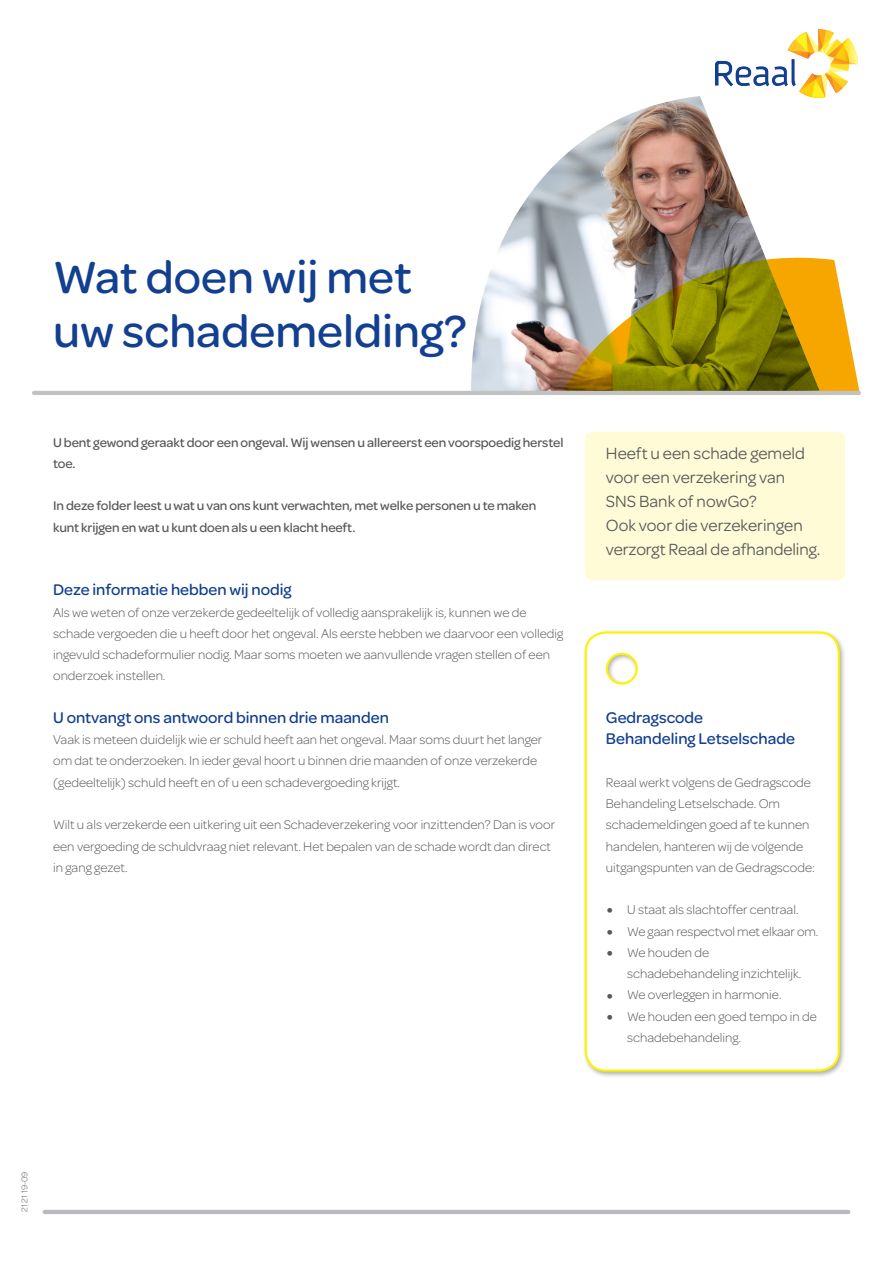
<style>
.page{position:relative;width:893px;height:1263px;background:#fff}
.page>*{position:absolute;margin:0;border:0;box-sizing:border-box;transform-origin:0 0}
.t1{font:500 48px "Omnes";color:#123f90}
.Opsomming_voorbeeld{font:17.25px/24px "Omnes";color:#57585a}
._03_Kop_1{font:500 16.5px "Omnes";color:#123f90}
._07_Tekst_-_inspring{font:300 13.5px/21.3px "Omnes";color:#57585a}
.Inleiding{font:500 13.5px/21.3px "Omnes";letter-spacing:-.01em;color:#57585a}
.t2{font:300 9px "Omnes";color:#57585a}
.s1{font-size:27px}
</style>
<div class="page">
<svg style="left:393px;top:29px;width:468px;height:364px"></svg>
<svg style="left:562px;top:258px;width:298px;height:134px;background:#ab9836"></svg>
<hr style="left:34px;top:391px;width:825px;height:4px;background:#c2c2c2">
<div style="left:582px;top:629px;width:265px;height:449px;background:#231f20;opacity:.35"></div>
<svg style="left:584px;top:630px;width:257px;height:443px"></svg>
<img style="left:716px;top:30px;width:141px;height:67px">
<div style="left:585px;top:432px;width:260px;height:148px;background:#fffbd6;border-radius:9px"></div>
<hr style="left:45px;top:1210px;width:803px;height:4px;background:#b8b9bc">
<p class="t1" style="left:53px;top:244px;width:360px">Wat doen wij met</p>
<p class="t1" style="left:53px;top:298px;width:415px">uw schademelding?</p>
<p class="Inleiding" style="left:53px;top:431px;width:512px">U bent gewond geraakt door een ongeval. Wij wensen u allereerst een voorspoedig herstel toe.</p>
<p class="Inleiding" style="left:53px;top:494px;width:485px">In deze folder leest u wat u van ons kunt verwachten, met welke personen u te maken kunt krijgen en wat u kunt doen als u een klacht heeft.</p>
<p class="_03_Kop_1" style="left:53px;top:578px;width:240px">Deze informatie hebben wij nodig</p>
<p class="_07_Tekst_-_inspring" style="left:53px;top:601px;width:512px">Als we weten of onze verzekerde gedeeltelijk of volledig aansprakelijk is, kunnen we de schade vergoeden die u heeft door het ongeval. Als eerste hebben we daarvoor een volledig ingevuld schadeformulier nodig. Maar soms moeten we aanvullende vragen stellen of een onderzoek instellen.</p>
<p class="_03_Kop_1" style="left:53px;top:706px;width:337px">U ontvangt ons antwoord binnen drie maanden</p>
<p class="_07_Tekst_-_inspring" style="left:53px;top:729px;width:491px">Vaak is meteen duidelijk wie er schuld heeft aan het ongeval. Maar soms duurt het langer om dat te onderzoeken. In ieder geval hoort u binnen drie maanden of onze verzekerde (gedeeltelijk) schuld heeft en of u een schadevergoeding krijgt.</p>
<p class="_07_Tekst_-_inspring" style="left:53px;top:814px;width:503px">Wilt u als verzekerde een uitkering uit een Schadeverzekering voor inzittenden? Dan is voor een vergoeding de schuldvraag niet relevant. Het bepalen van de schade wordt dan direct in gang gezet.</p>
<p class="Opsomming_voorbeeld" style="left:606px;top:440px;width:216px">Heeft u een schade gemeld voor een verzekering van<br>SNS Bank of nowGo?<br>Ook voor die verzekeringen verzorgt Reaal de afhandeling.</p>
<p class="_03_Kop_1" style="left:606px;top:706px;width:99px">Gedragscode</p>
<p class="_03_Kop_1" style="left:606px;top:727px;width:190px">Behandeling Letselschade</p>
<p class="_07_Tekst_-_inspring" style="left:606px;top:771px;width:211px">Reaal werkt volgens de Gedragscode Behandeling Letselschade. Om schademeldingen goed af te kunnen handelen, hanteren wij de volgende uitgangspunten van de Gedragscode:</p>
<p class="_07_Tekst_-_inspring" style="left:606px;top:899px;width:194px"><span class="s1">•</span> U staat als slachtoffer centraal.</p>
<p class="_07_Tekst_-_inspring" style="left:606px;top:920px;width:214px"><span class="s1">•</span> We gaan respectvol met elkaar om.</p>
<p class="_07_Tekst_-_inspring" style="left:627px;top:941px;width:176px;text-indent:-21px"><span class="s1">•</span> We houden de schadebehandeling inzichtelijk.</p>
<p class="_07_Tekst_-_inspring" style="left:606px;top:984px;width:177px"><span class="s1">•</span> We overleggen in harmonie.</p>
<p class="_07_Tekst_-_inspring" style="left:627px;top:1005px;width:191px;text-indent:-21px"><span class="s1">•</span> We houden een goed tempo in de schadebehandeling.</p>
<p class="t2" style="left:19px;top:1212px;width:42px;rotate:-90deg">21 21 19-09</p>
</div>
